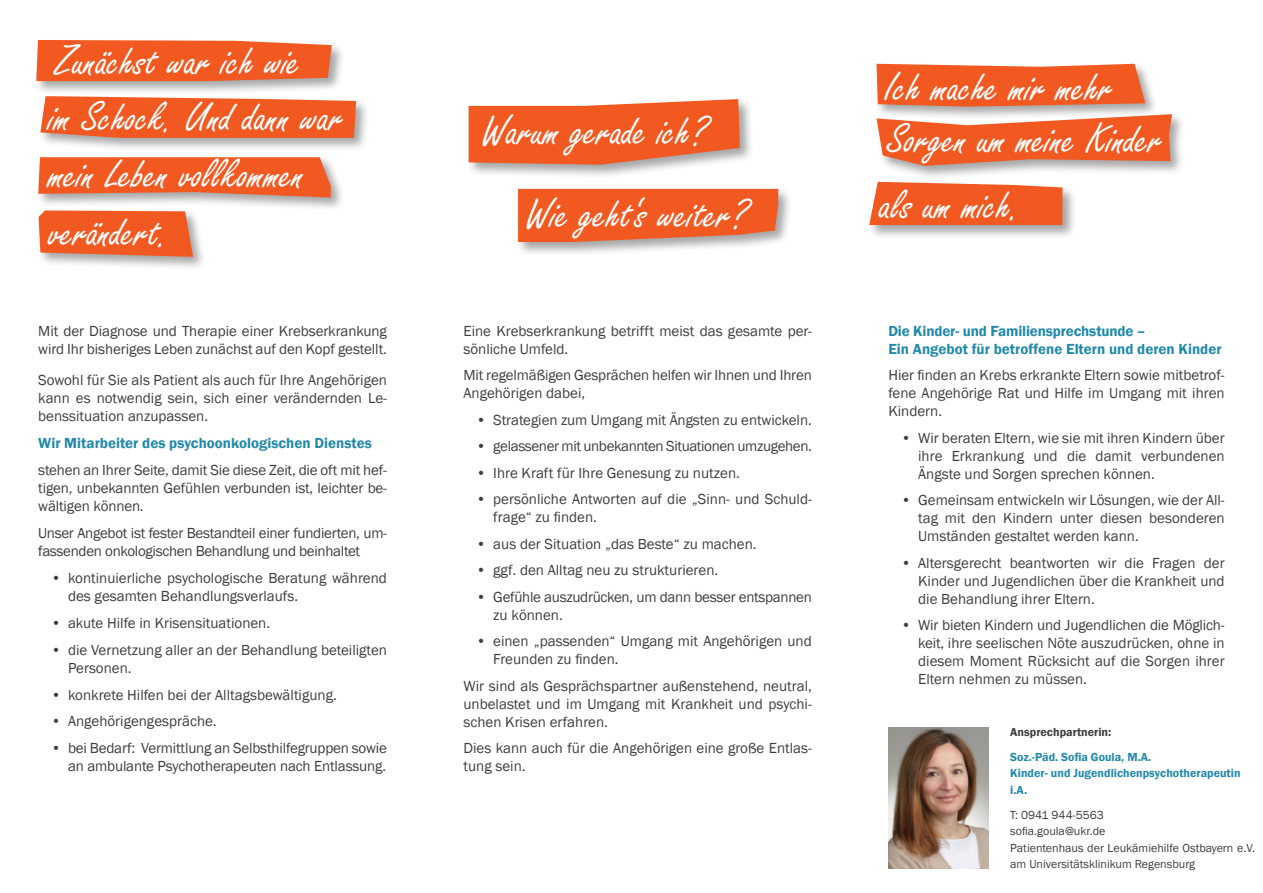
<style>
.page{position:relative;width:1263px;height:893px;background:#fff}
.page>*{position:absolute;margin:0;border:0;box-sizing:border-box;transform-origin:0 0}
.t1{font:45px/57.4px "Freestyle Script";color:#fff}
.t2{font:15px/18px "Franklin Gothic";color:#3e3e3f}
.t3{font:15px/18.1px "Franklin Gothic";letter-spacing:-.02em;color:#3e3e3f}
.t4{font:600 15px/18px "Franklin Gothic";color:#2289aa}
.t5{font:15px "Franklin Gothic";letter-spacing:-.025em;color:#3e3e3f}
.t6{font:12px/16.5px "Franklin Gothic";color:#3e3e3f}
.t7{font:600 12px/16.5px "Franklin Gothic";color:#2289aa}
.t8{font:600 12px "Franklin Gothic";color:#3e3e3f}
</style>
<div class="page">
<div style="left:874px;top:62px;width:285px;height:59px;background:#231f20;opacity:.4"></div>
<svg style="left:876px;top:64px;width:269px;height:43px;background:#ee6431"></svg>
<div style="left:875px;top:112px;width:310px;height:68px;background:#231f20;opacity:.4"></div>
<svg style="left:876px;top:114px;width:296px;height:52px;background:#ec784d"></svg>
<div style="left:868px;top:180px;width:209px;height:59px;background:#231f20;opacity:.4"></div>
<svg style="left:869px;top:182px;width:193px;height:43px;background:#f16430"></svg>
<div style="left:466px;top:97px;width:288px;height:82px;background:#231f20;opacity:.4"></div>
<svg style="left:469px;top:99px;width:271px;height:66px;background:#ee6d3e"></svg>
<div style="left:516px;top:187px;width:276px;height:69px;background:#231f20;opacity:.4"></div>
<svg style="left:518px;top:189px;width:260px;height:53px;background:#ec602c"></svg>
<img style="left:888px;top:727px;width:101px;height:142px">
<div style="left:35px;top:38px;width:311px;height:57px;background:#231f20;opacity:.4"></div>
<svg style="left:36px;top:40px;width:296px;height:41px;background:#ef602b"></svg>
<div style="left:39px;top:94px;width:331px;height:58px;background:#231f20;opacity:.4"></div>
<svg style="left:40px;top:96px;width:316px;height:42px;background:#f06532"></svg>
<div style="left:37px;top:155px;width:308px;height:56px;background:#231f20;opacity:.4"></div>
<svg style="left:38px;top:157px;width:293px;height:41px;background:#eb6534"></svg>
<div style="left:37px;top:208px;width:169px;height:63px;background:#231f20;opacity:.4"></div>
<svg style="left:39px;top:210px;width:154px;height:47px;background:#ed6431"></svg>
<h1 class="t1" style="left:56px;top:36px;width:246px">Zunächst war ich wie</h1>
<h1 class="t1" style="left:49px;top:92px;width:296px">im Schock. Und dann war mein Leben vollkommen verändert.</h1>
<p class="t2" style="left:38px;top:323px;width:350px">Mit der Diagnose und Therapie einer Krebserkrankung wird Ihr bisheriges Leben zunächst auf den Kopf gestellt.</p>
<p class="t2" style="left:38px;top:371px;width:350px;text-align:justify">Sowohl für Sie als Patient als auch für Ihre Angehörigen kann es notwendig sein, sich einer verändernden Le&shy;benssituation anzupassen.</p>
<p class="t4" style="left:38px;top:435px;width:335px">Wir Mitarbeiter des psychoonkologischen Dienstes</p>
<p class="t2" style="left:38px;top:461px;width:350px;text-align:justify">stehen an Ihrer Seite, damit Sie diese Zeit, die oft mit hef&shy;tigen, unbekannten Gefühlen verbunden ist, leichter be&shy;wältigen können.</p>
<p class="t3" style="left:38px;top:524px;width:350px">Unser Angebot ist fester Bestandteil einer fundierten, um&shy;fassenden onkologischen Behandlung und beinhaltet</p>
<p class="t2" style="left:68px;top:570px;width:320px;text-indent:-17px">• kontinuierliche psychologische Beratung während des gesamten Behandlungsverlaufs.</p>
<p class="t2" style="left:51px;top:615px;width:221px">• akute Hilfe in Krisensituationen.</p>
<p class="t2" style="left:68px;top:642px;width:320px;text-indent:-17px">• die Vernetzung aller an der Behandlung beteiligten<br>Personen.</p>
<p class="t2" style="left:51px;top:687px;width:287px">• konkrete Hilfen bei der Alltagsbewältigung.</p>
<p class="t2" style="left:51px;top:714px;width:167px">• Angehörigengespräche.</p>
<p class="t2" style="left:51px;top:740px;width:337px;text-align:right">• bei Bedarf: Vermittlung an Selbsthilfegruppen sowie an ambulante Psychotherapeuten nach Entlassung.</p>
<h1 class="t1" style="left:482px;top:106px;width:226px">Warum gerade ich?</h1>
<h1 class="t1" style="left:884px;top:64px;width:280px;line-height:52.8px">Ich mache mir mehr<br>Sorgen um meine Kinder</h1>
<h1 class="t1" style="left:526px;top:189px;width:223px">Wie geht‘s weiter?</h1>
<h1 class="t1" style="left:880px;top:180px;width:142px">als um mich.</h1>
<p class="t2" style="left:463px;top:323px;width:350px">Eine Krebserkrankung betrifft meist das gesamte per&shy;sönliche Umfeld.</p>
<p class="t2" style="left:463px;top:367px;width:350px">Mit regelmäßigen Gesprächen helfen wir Ihnen und Ihren<br>Angehörigen dabei,</p>
<p class="t2" style="left:476px;top:412px;width:337px">• Strategien zum Umgang mit Ängsten zu entwickeln.</p>
<p class="t5" style="left:476px;top:441px;width:337px">• gelassener mit unbekannten Situationen umzugehen.</p>
<p class="t2" style="left:476px;top:465px;width:265px">• Ihre Kraft für Ihre Genesung zu nutzen.</p>
<p class="t2" style="left:493px;top:492px;width:320px;text-indent:-17px">• persönliche Antworten auf die „Sinn- und Schuld&shy;frage“ zu 昀椀nden.</p>
<p class="t2" style="left:476px;top:536px;width:282px">• aus der Situation „das Beste“ zu machen.</p>
<p class="t2" style="left:476px;top:563px;width:243px">• ggf. den Alltag neu zu strukturieren.</p>
<p class="t3" style="left:493px;top:589px;width:320px;text-indent:-17px">• Gefühle auszudrücken, um dann besser entspannen zu können.</p>
<p class="t2" style="left:493px;top:634px;width:320px;text-indent:-17px">• einen „passenden“ Umgang mit Angehörigen und<br>Freunden zu 昀椀nden.</p>
<p class="t2" style="left:463px;top:677px;width:350px;text-align:justify">Wir sind als Gesprächspartner außenstehend, neutral, unbelastet und im Umgang mit Krankheit und psychi&shy;schen Krisen erfahren.</p>
<p class="t2" style="left:463px;top:740px;width:350px">Dies kann auch für die Angehörigen eine große Entlas&shy;tung sein.</p>
<p class="t4" style="left:888px;top:323px;width:335px">Die Kinder- und Familiensprechstunde –<br>Ein Angebot für betroffene Eltern und deren Kinder</p>
<p class="t2" style="left:888px;top:367px;width:338px;text-align:justify">Hier 昀椀nden an Krebs erkrankte Eltern sowie mitbetrof&shy;fene Angehörige Rat und Hilfe im Umgang mit ihren Kindern.</p>
<p class="t2" style="left:918px;top:430px;width:308px;text-align:justify;text-indent:-17px">• Wir beraten Eltern, wie sie mit ihren Kindern über ihre Erkrankung und die damit verbundenen Ängste und Sorgen sprechen können.</p>
<p class="t2" style="left:918px;top:493px;width:308px;text-align:justify;text-indent:-17px">• Gemeinsam entwickeln wir Lösungen, wie der All&shy;tag mit den Kindern unter diesen besonderen Umständen gestaltet werden kann.</p>
<p class="t2" style="left:918px;top:555px;width:308px;text-align:justify;text-indent:-17px">• Altersgerecht beantworten wir die Fragen der Kinder und Jugendlichen über die Krankheit und die Behandlung ihrer Eltern.</p>
<p class="t2" style="left:918px;top:618px;width:308px;text-align:justify;text-indent:-17px">• Wir bieten Kindern und Jugendlichen die Möglich&shy;keit, ihre seelischen Nöte auszudrücken, ohne in diesem Moment Rücksicht auf die Sorgen ihrer Eltern nehmen zu müssen.</p>
<p class="t8" style="left:1010px;top:727px;width:102px">Ansprechpartnerin:</p>
<p class="t7" style="left:1010px;top:749px;width:232px">Soz.-Päd. So昀椀a Goula, M.A.<br>Kinder- und Jugendlichen psychotherapeutin i.A.</p>
<p class="t6" style="left:1010px;top:807px;width:246px">T: 0941 944-5563<br>so昀椀a.goula@ukr.de<br>Patientenhaus der Leukämiehilfe Ostbayern e.V. am Universitätsklinikum Regensburg</p>
</div>
